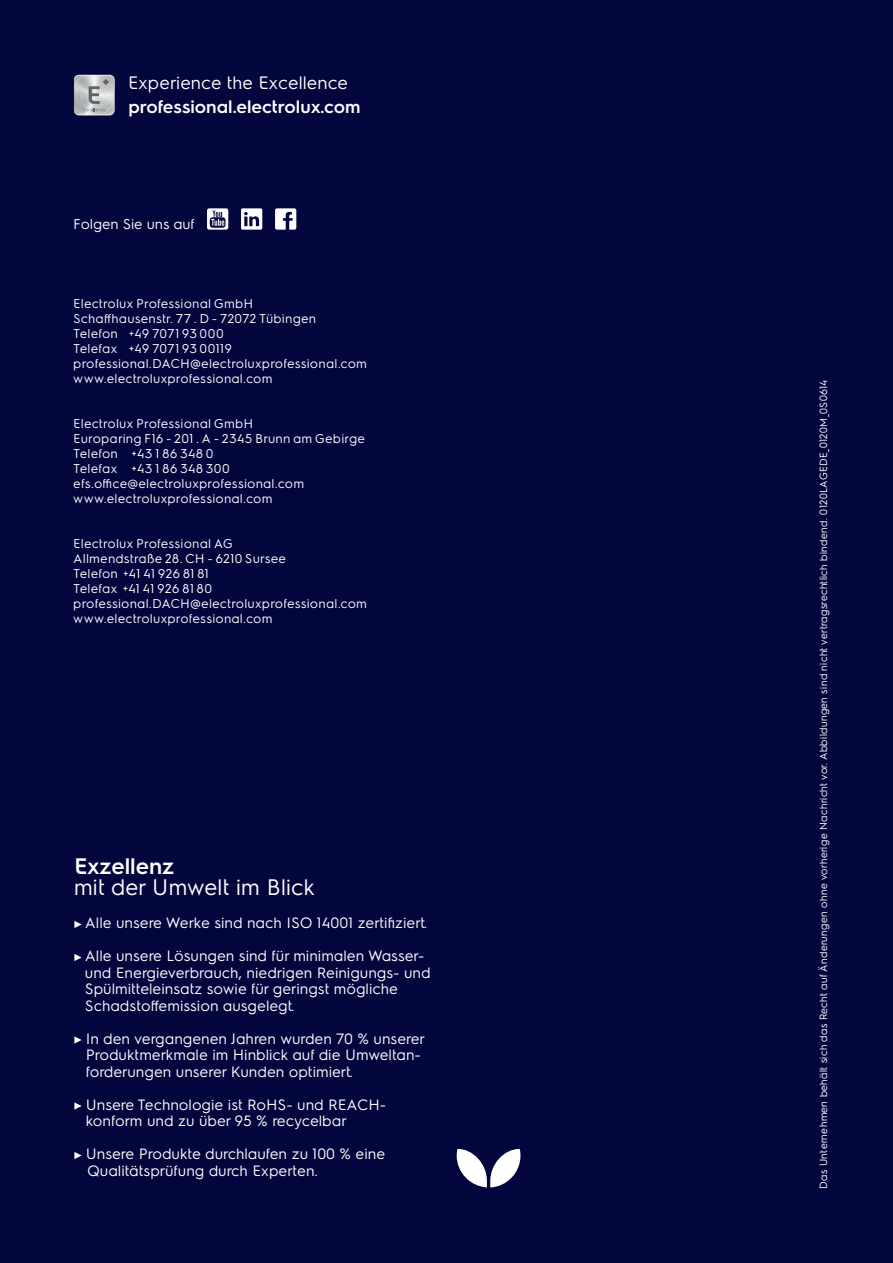
<style>
.page{position:relative;width:893px;height:1263px;background:#02063d}
.page>*{position:absolute;margin:0;border:0;box-sizing:border-box;transform-origin:0 0}
.t1{font:22.5px "Electrolux Sans";color:#fff}
.t2{font:600 22.5px "Electrolux Sans";color:#fff}
.t3{font:600 18px "Electrolux Sans";color:#fff}
.t4{font:18px "Electrolux Sans";color:#fff}
.t5{font:15px/16.5px "Electrolux Sans";color:#fff}
.t6{font:14.25px "Electrolux Sans";color:#fff}
.t7{font:12.75px/15px "Electrolux Sans";letter-spacing:.02em;color:#fff}
.t8{font:10.5px "Electrolux Sans";color:#fff}
.t9{font:7.2px/8.7px "Electrolux Sans";letter-spacing:-.02em;color:#fff}
</style>
<div class="page">
<svg style="left:74px;top:921px;width:8px;height:7px"></svg>
<svg style="left:74px;top:954px;width:8px;height:7px"></svg>
<svg style="left:74px;top:1036px;width:8px;height:7px"></svg>
<svg style="left:74px;top:1102px;width:8px;height:7px"></svg>
<svg style="left:74px;top:1152px;width:8px;height:7px"></svg>
<svg style="left:457px;top:1149px;width:63px;height:38px"></svg>
<svg style="left:207px;top:208px;width:21px;height:22px"></svg>
<svg style="left:275px;top:208px;width:21px;height:22px"></svg>
<svg style="left:241px;top:208px;width:21px;height:22px"></svg>
<svg style="left:74px;top:75px;width:41px;height:41px;background:#b7babd"></svg>
<p class="t9" style="left:124px;top:73px;width:165px">Excellence is central to everything we do.<br>By anticipating our customers’ needs, we strive for</p>
<p class="t9" style="left:124px;top:99px;width:177px">To be the OnE making our customers’ work-life easier, more profitable – and truly sustainable every day.</p>
<h2 class="t4" style="left:128px;top:70px;width:222px">Experience the Excellence</h2>
<h2 class="t3" style="left:128px;top:94px;width:234px">professional.electrolux.com</h2>
<p class="t6" style="left:74px;top:214px;width:123px">Folgen Sie uns auf</p>
<p class="t7" style="left:74px;top:295px;width:295px">Electrolux Professional GmbH<br>Schaffhausenstr. 77 . D - 72072 Tübingen<br>Telefon +49 7071 93 000<br>Telefax +49 7071 93 00119 professional.DACH@electroluxprofessional.com www.electroluxprofessional.com</p>
<p class="t7" style="left:74px;top:415px;width:293px">Electrolux Professional GmbH<br>Europaring F16 - 201 . A - 2345 Brunn am Gebirge<br>Telefon +43 1 86 348 0<br>Telefax +43 1 86 348 300 efs.office@electroluxprofessional.com www.electroluxprofessional.com</p>
<p class="t7" style="left:74px;top:535px;width:295px">Electrolux Professional AG<br>Allmendstraße 28. CH - 6210 Sursee<br>Telefon +41 41 926 81 81<br>Telefax +41 41 926 81 80 professional.DACH@electroluxprofessional.com www.electroluxprofessional.com</p>
<h1 class="t2" style="left:74px;top:850px;width:101px">Exzellenz</h1>
<h1 class="t1" style="left:74px;top:871px;width:242px">mit der Umwelt im Blick</h1>
<p class="t5" style="left:85px;top:914px;width:344px">Alle unsere Werke sind nach ISO 14001 zertifiziert.</p>
<p class="t5" style="left:85px;top:947px;width:347px">Alle unsere Lösungen sind für minimalen Wasser&shy;und Energieverbrauch, niedrigen Reinigungs- und Spülmitteleinsatz sowie für geringst mögliche Schadstoffemission ausgelegt.</p>
<p class="t5" style="left:86px;top:1029px;width:340px">In den vergangenen Jahren wurden 70 % unserer<br>Produktmerkmale im Hinblick auf die Umweltan&shy;forderungen unserer Kunden optimiert.</p>
<p class="t5" style="left:86px;top:1095px;width:302px">Unsere Technologie ist RoHS- und REACH&shy;konform und zu über 95 % recycelbar</p>
<p class="t5" style="left:86px;top:1145px;width:301px">Unsere Produkte durchlaufen zu 100 % eine<br>Qualitätsprüfung durch Experten.</p>
<p class="t8" style="left:816px;top:1189px;width:811px;rotate:-90deg">Das Unternehmen behält sich das Recht auf Änderungen ohne vorherige Nachricht vor. Abbildungen sind nicht vertragsrechtlich bindend. 0120LAGEDE_0120M_0S0614</p>
</div>
